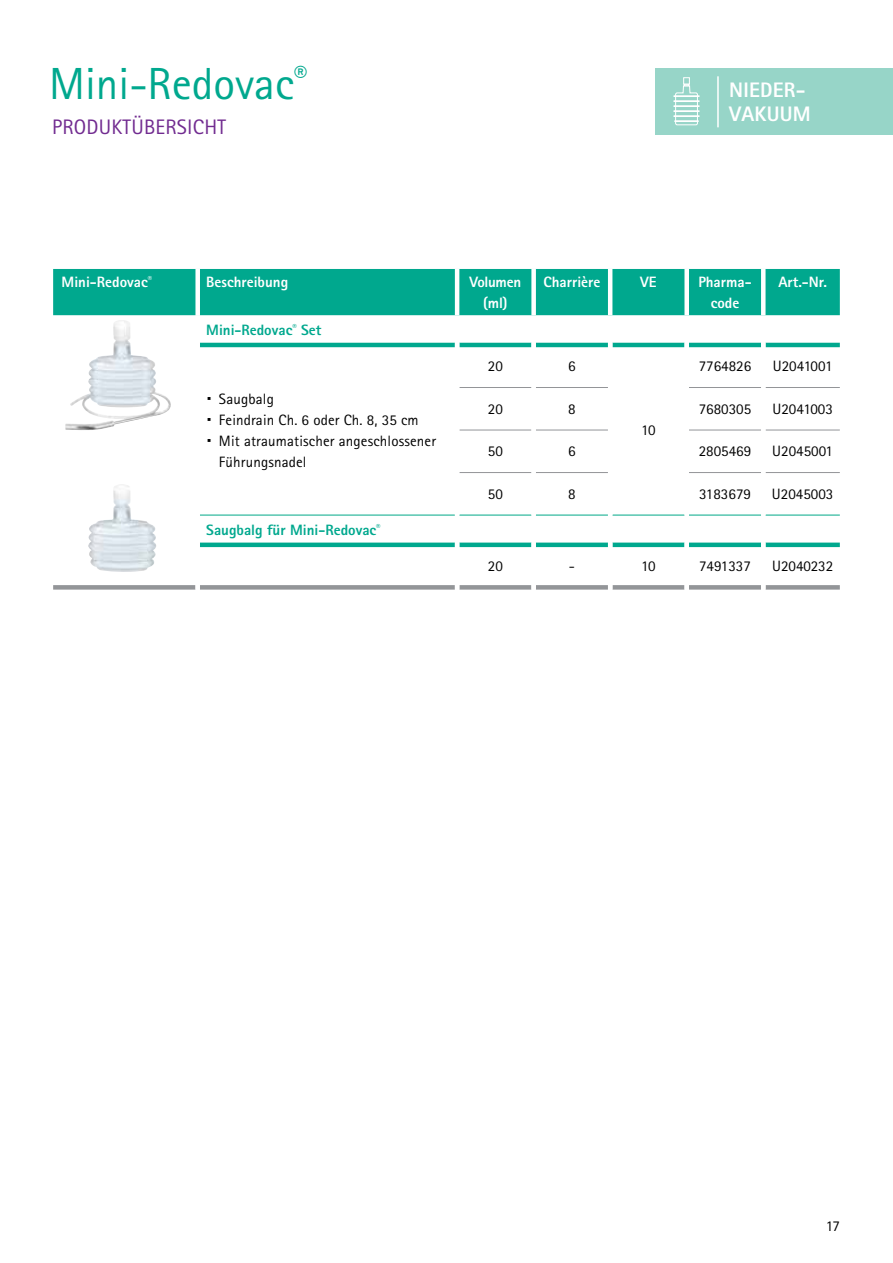
<style>
.page{position:relative;width:893px;height:1263px;background:#fff}
.page>*{position:absolute;margin:0;border:0;box-sizing:border-box;transform-origin:0 0}
.t1{font:45px "Rotis Sans Serif Pro";color:#00a88e}
.t2{font:21px "Rotis Sans Serif Pro";letter-spacing:.01em;color:#712b90}
.t3{font:800 21px/24px "Rotis Sans Serif Pro";letter-spacing:.01em;color:#fff}
.t4{font:15px "Rotis Sans Serif Pro";letter-spacing:.005em;color:#000}
.t5{font:800 15px/21px "Rotis Sans Serif Pro";color:#fff;text-align:center}
.t6{font:800 15px "Rotis Sans Serif Pro";color:#00a88e}
.t7{font:800 15px/21px "Rotis Sans Serif Pro";letter-spacing:-.02em;color:#fff;text-align:center}
.s1{font-size:30px}
</style>
<div class="page">
<div style="left:655px;top:68px;width:238px;height:67px;background:#97d5c8"></div>
<svg style="left:675px;top:85px;width:23px;height:41px"></svg>
<div style="left:683px;top:77px;width:7px;height:8px;border:1px solid #fff"></div>
<hr style="left:674px;top:120px;width:25px;height:2px;background:#fff">
<hr style="left:673px;top:95px;width:27px;height:2px;background:#fff">
<hr style="left:673px;top:100px;width:27px;height:2px;background:#fff">
<hr style="left:673px;top:105px;width:27px;height:2px;background:#fff">
<hr style="left:673px;top:110px;width:27px;height:2px;background:#fff">
<hr style="left:673px;top:115px;width:27px;height:2px;background:#fff">
<hr style="left:717px;top:76px;width:2px;height:51px;background:#fff">
<div style="left:53px;top:269px;width:787px;height:46px;background:#00a88e"></div>
<svg style="left:459px;top:347px;width:381px;height:201px"></svg>
<div style="left:200px;top:585px;width:255px;height:5px;background:#939598"></div>
<div style="left:459px;top:585px;width:72px;height:5px;background:#939598"></div>
<div style="left:536px;top:585px;width:72px;height:5px;background:#939598"></div>
<div style="left:612px;top:585px;width:72px;height:5px;background:#939598"></div>
<div style="left:689px;top:585px;width:72px;height:5px;background:#939598"></div>
<div style="left:765px;top:585px;width:75px;height:5px;background:#939598"></div>
<div style="left:53px;top:585px;width:142px;height:5px;background:#939598"></div>
<hr style="left:459px;top:387px;width:72px;height:1px;background:#939598">
<hr style="left:536px;top:387px;width:72px;height:1px;background:#939598">
<hr style="left:689px;top:387px;width:72px;height:1px;background:#939598">
<hr style="left:765px;top:387px;width:75px;height:1px;background:#939598">
<hr style="left:459px;top:430px;width:72px;height:1px;background:#939598">
<hr style="left:536px;top:430px;width:72px;height:1px;background:#939598">
<hr style="left:689px;top:430px;width:72px;height:1px;background:#939598">
<hr style="left:765px;top:430px;width:75px;height:1px;background:#939598">
<hr style="left:459px;top:472px;width:72px;height:1px;background:#939598">
<hr style="left:536px;top:472px;width:72px;height:1px;background:#939598">
<hr style="left:689px;top:472px;width:72px;height:1px;background:#939598">
<hr style="left:765px;top:472px;width:75px;height:1px;background:#939598">
<hr style="left:200px;top:515px;width:255px;height:1px;background:#00a888">
<hr style="left:459px;top:515px;width:72px;height:1px;background:#00a888">
<hr style="left:536px;top:515px;width:72px;height:1px;background:#00a888">
<hr style="left:612px;top:515px;width:72px;height:1px;background:#00a888">
<hr style="left:689px;top:515px;width:72px;height:1px;background:#00a888">
<hr style="left:765px;top:515px;width:75px;height:1px;background:#00a888">
<hr style="left:200px;top:343px;width:255px;height:4px;background:#00a88e">
<hr style="left:459px;top:343px;width:72px;height:4px;background:#00a88e">
<hr style="left:536px;top:343px;width:72px;height:4px;background:#00a88e">
<hr style="left:612px;top:343px;width:72px;height:4px;background:#00a88e">
<hr style="left:689px;top:343px;width:72px;height:4px;background:#00a88e">
<hr style="left:765px;top:343px;width:75px;height:4px;background:#00a88e">
<hr style="left:200px;top:543px;width:255px;height:4px;background:#00a88e">
<hr style="left:459px;top:543px;width:72px;height:4px;background:#00a88e">
<hr style="left:536px;top:543px;width:72px;height:4px;background:#00a88e">
<hr style="left:612px;top:543px;width:72px;height:4px;background:#00a88e">
<hr style="left:689px;top:543px;width:72px;height:4px;background:#00a88e">
<hr style="left:765px;top:543px;width:75px;height:4px;background:#00a88e">
<div style="left:195px;top:269px;width:5px;height:46px;background:#fff"></div>
<hr style="left:455px;top:269px;width:4px;height:46px;background:#fff">
<div style="left:531px;top:269px;width:5px;height:46px;background:#fff"></div>
<hr style="left:608px;top:269px;width:4px;height:46px;background:#fff">
<div style="left:684px;top:269px;width:5px;height:46px;background:#fff"></div>
<hr style="left:761px;top:269px;width:4px;height:46px;background:#fff">
<div style="left:531px;top:343px;width:5px;height:44px;background:#fff"></div>
<hr style="left:608px;top:343px;width:4px;height:44px;background:#fff">
<div style="left:684px;top:343px;width:5px;height:44px;background:#fff"></div>
<hr style="left:761px;top:343px;width:4px;height:44px;background:#fff">
<div style="left:531px;top:387px;width:5px;height:43px;background:#fff"></div>
<hr style="left:608px;top:387px;width:4px;height:43px;background:#fff">
<div style="left:684px;top:387px;width:5px;height:43px;background:#fff"></div>
<hr style="left:761px;top:387px;width:4px;height:43px;background:#fff">
<div style="left:531px;top:430px;width:5px;height:42px;background:#fff"></div>
<hr style="left:608px;top:430px;width:4px;height:42px;background:#fff">
<div style="left:684px;top:430px;width:5px;height:42px;background:#fff"></div>
<hr style="left:761px;top:430px;width:4px;height:42px;background:#fff">
<div style="left:531px;top:472px;width:5px;height:43px;background:#fff"></div>
<hr style="left:608px;top:472px;width:4px;height:43px;background:#fff">
<div style="left:684px;top:472px;width:5px;height:43px;background:#fff"></div>
<hr style="left:761px;top:472px;width:4px;height:43px;background:#fff">
<div style="left:531px;top:543px;width:5px;height:47px;background:#fff"></div>
<hr style="left:608px;top:543px;width:4px;height:47px;background:#fff">
<div style="left:684px;top:543px;width:5px;height:47px;background:#fff"></div>
<hr style="left:761px;top:543px;width:4px;height:47px;background:#fff">
<img style="left:65px;top:320px;width:106px;height:110px">
<img style="left:88px;top:484px;width:68px;height:88px">
<h1 class="t1" style="left:49px;top:57px;width:259px">Mini-Redovac<sup>®</sup></h1>
<h2 class="t2" style="left:52px;top:115px;width:175px">PRODUKTÜBERSICHT</h2>
<h2 class="t3" style="left:729px;top:77px;width:83px">NIEDER-<br>VAKUUM</h2>
<p class="t5" style="left:62px;top:271px;width:92px">Mini-Redovac<sup>®</sup></p>
<p class="t5" style="left:206px;top:271px;width:83px">Beschreibung</p>
<p class="t7" style="left:470px;top:271px;width:53px">Volumen (ml)</p>
<p class="t5" style="left:543px;top:271px;width:58px">Charrière</p>
<p class="t5" style="left:640px;top:271px;width:18px">VE</p>
<p class="t5" style="left:698px;top:271px;width:53px">Pharma&shy;code</p>
<p class="t5" style="left:778px;top:271px;width:50px">Art.-Nr.</p>
<p class="t6" style="left:206px;top:321px;width:117px">Mini-Redovac<sup>®</sup> Set</p>
<p class="t4" style="left:206px;top:390px;width:69px"><span class="s1">·</span> Saugbalg</p>
<p class="t4" style="left:206px;top:411px;width:214px"><span class="s1">·</span> Feindrain Ch. 6 oder Ch. 8, 35 cm</p>
<p class="t4" style="left:206px;top:432px;width:231px"><span class="s1">·</span> Mit atraumatischer angeschlossener</p>
<p class="t4" style="left:219px;top:453px;width:89px">Führungsnadel</p>
<p class="t6" style="left:206px;top:520px;width:176px">Saugbalg für Mini-Redovac<sup>®</sup></p>
<p class="t4" style="left:488px;top:357px;width:17px">20</p>
<p class="t4" style="left:568px;top:357px;width:9px">6</p>
<p class="t4" style="left:699px;top:357px;width:54px">7764826</p>
<p class="t4" style="left:773px;top:357px;width:61px">U2041001</p>
<p class="t4" style="left:488px;top:400px;width:17px">20</p>
<p class="t4" style="left:568px;top:400px;width:9px">8</p>
<p class="t4" style="left:699px;top:400px;width:54px">7680305</p>
<p class="t4" style="left:772px;top:400px;width:62px">U2041003</p>
<p class="t4" style="left:488px;top:442px;width:17px">50</p>
<p class="t4" style="left:568px;top:442px;width:9px">6</p>
<p class="t4" style="left:699px;top:442px;width:54px">2805469</p>
<p class="t4" style="left:772px;top:442px;width:62px">U2045001</p>
<p class="t4" style="left:488px;top:485px;width:17px">50</p>
<p class="t4" style="left:568px;top:485px;width:9px">8</p>
<p class="t4" style="left:699px;top:485px;width:53px">3183679</p>
<p class="t4" style="left:772px;top:485px;width:63px">U2045003</p>
<p class="t4" style="left:641px;top:421px;width:16px">10</p>
<p class="t4" style="left:488px;top:557px;width:17px">20</p>
<p class="t4" style="left:569px;top:557px;width:8px">-</p>
<p class="t4" style="left:641px;top:557px;width:16px">10</p>
<p class="t4" style="left:699px;top:557px;width:53px">7491337</p>
<p class="t4" style="left:772px;top:557px;width:63px">U2040232</p>
<p class="t4" style="left:826px;top:1217px;width:16px">17</p>
</div>
